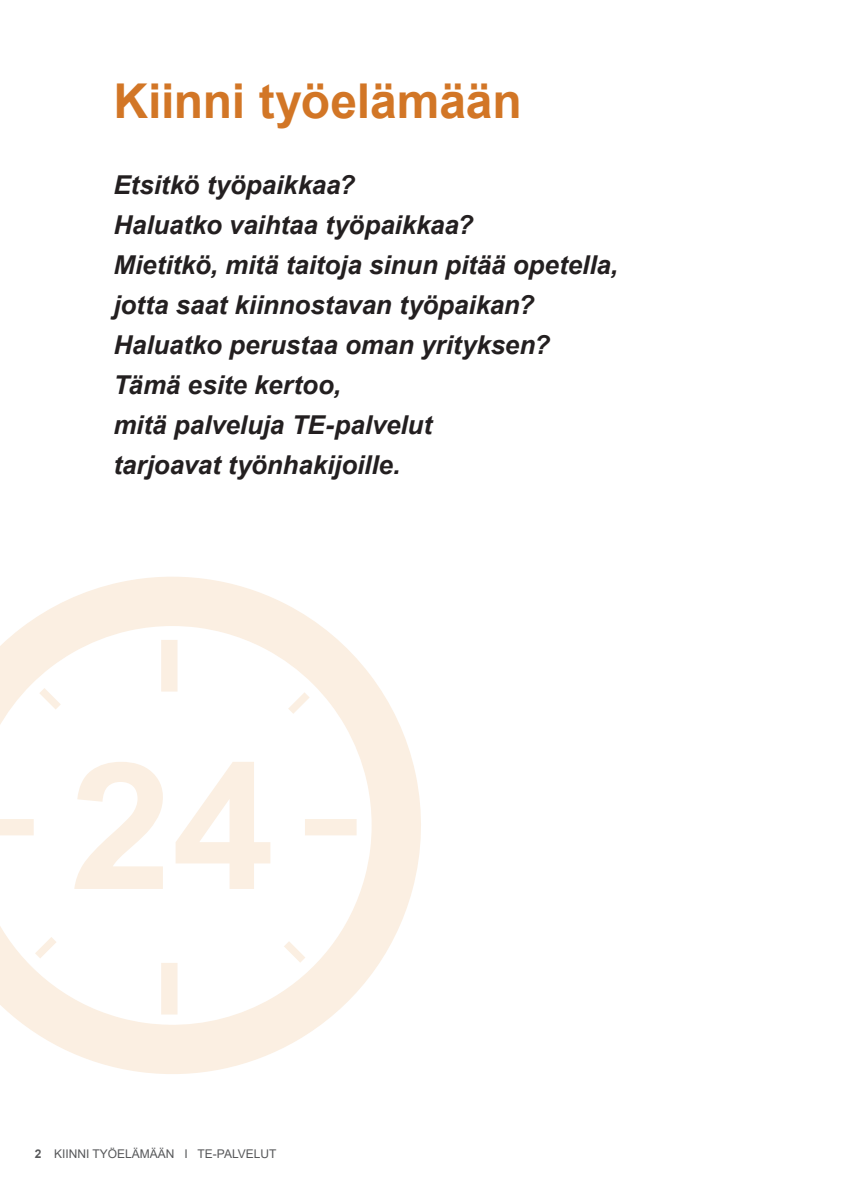
<style>
.page{position:relative;width:842px;height:1191px;background:#fff}
.page>*{position:absolute;margin:0;border:0;box-sizing:border-box;transform-origin:0 0}
.otsikko_1{font:700 48px "Arial";letter-spacing:-.005em;color:#d27626}
.leipis_14_18{font:italic 700 26px/40px "Arial";letter-spacing:-.005em;color:#231f20}
.t1{font:12px "Arial";color:#57585a}
.s1{font-weight:700}
</style>
<div class="page">
<svg style="left:0;top:577px;width:421px;height:497px"></svg>
<h1 class="otsikko_1" style="left:113px;top:68px;width:410px">Kiinni työelämään</h1>
<p class="leipis_14_18" style="left:113px;top:166px;width:506px">Etsitkö työpaikkaa?<br>Haluatko vaihtaa työpaikkaa?<br>Mietitkö, mitä taitoja sinun pitää opetella, jotta saat kiinnostavan työpaikan?<br>Haluatko perustaa oman yrityksen?<br>Tämä esite kertoo,<br>mitä palveluja TE-palvelut<br>tarjoavat työnhakijoille.</p>
<p class="t1" style="left:35px;top:1145px;width:243px"><span class="s1">2</span> KIINNI TYÖELÄMÄÄN I TE-PALVELUT</p>
</div>
